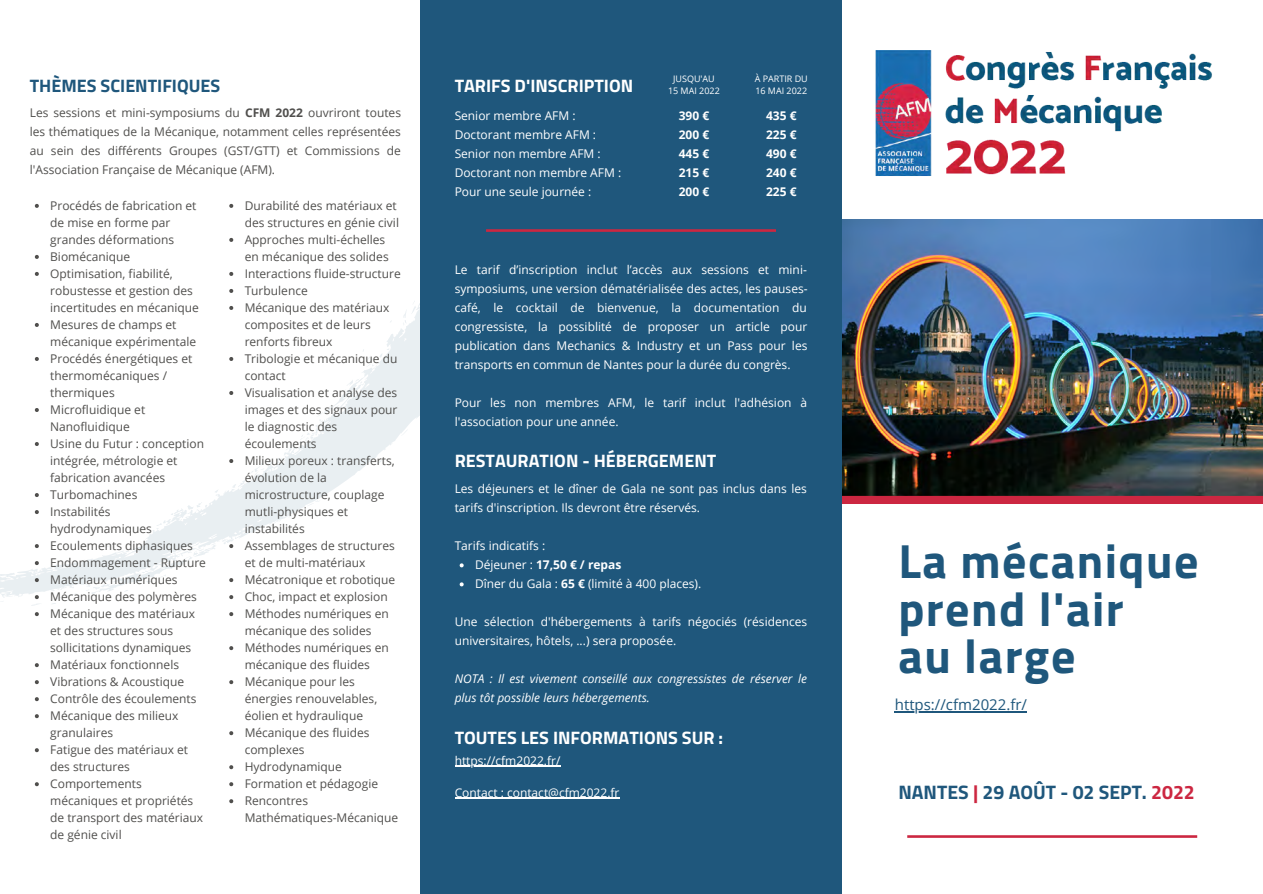
<style>
.page{position:relative;width:1263px;height:894px;background:#fff}
.page>*{position:absolute;margin:0;border:0;box-sizing:border-box;transform-origin:0 0}
.t1{font:700 48px/47.2px "Titillium Web";letter-spacing:.03em;color:#1f577c}
.t2{font:700 19.5px "Titillium Web";color:#1f577c}
.t3{font:700 18px "Titillium Web";color:#fff}
.t4{font:700 18px "Titillium Web";color:#1f577c}
.t5{font:15px "Open Sans";color:#1f577c}
.t6{font:12px/17px "Open Sans";color:#504f4d}
.t7{font:12px/19px "Open Sans";color:#fff}
.t8{font:italic 12px/19px "Open Sans";color:#fff}
.t9{font:700 12px "Open Sans";color:#fff}
.t10{font:9px "Open Sans";color:#fff}
.s1{font-family:"Noto Sans"}
.s2{font-weight:700}
.s3{font-weight:400}
.s4{color:#cc2741}
</style>
<div class="page">
<svg style="left:907px;top:835px;width:290px;height:2px"></svg>
<img style="left:842px;top:219px;width:421px;height:276px">
<svg style="left:842px;top:495px;width:421px;height:9px;background:#ba273e"></svg>
<svg style="left:0;top:273px;width:420px;height:395px"></svg>
<div style="left:420px;top:0;width:422px;height:893px;background:#1f577c"></div>
<svg style="left:486px;top:229px;width:290px;height:3px"></svg>
<hr style="left:455px;top:765px;width:105px;height:1px;background:#fff">
<hr style="left:455px;top:797px;width:165px;height:1px;background:#fff">
<svg style="left:35px;top:204px;width:4px;height:4px"></svg>
<svg style="left:35px;top:255px;width:4px;height:4px"></svg>
<svg style="left:35px;top:272px;width:4px;height:4px"></svg>
<svg style="left:35px;top:323px;width:4px;height:4px"></svg>
<svg style="left:35px;top:357px;width:4px;height:4px"></svg>
<svg style="left:35px;top:408px;width:4px;height:4px"></svg>
<svg style="left:35px;top:442px;width:4px;height:4px"></svg>
<svg style="left:35px;top:493px;width:4px;height:4px"></svg>
<svg style="left:35px;top:510px;width:4px;height:4px"></svg>
<svg style="left:35px;top:544px;width:4px;height:4px"></svg>
<svg style="left:35px;top:561px;width:4px;height:4px"></svg>
<svg style="left:35px;top:578px;width:4px;height:4px"></svg>
<svg style="left:35px;top:595px;width:4px;height:4px"></svg>
<svg style="left:35px;top:612px;width:4px;height:4px"></svg>
<svg style="left:35px;top:663px;width:4px;height:4px"></svg>
<svg style="left:35px;top:680px;width:4px;height:4px"></svg>
<svg style="left:35px;top:697px;width:4px;height:4px"></svg>
<svg style="left:35px;top:714px;width:4px;height:4px"></svg>
<svg style="left:35px;top:748px;width:4px;height:4px"></svg>
<svg style="left:35px;top:782px;width:4px;height:4px"></svg>
<svg style="left:229px;top:204px;width:4px;height:4px"></svg>
<svg style="left:229px;top:238px;width:4px;height:4px"></svg>
<svg style="left:229px;top:272px;width:4px;height:4px"></svg>
<svg style="left:229px;top:289px;width:4px;height:4px"></svg>
<svg style="left:229px;top:306px;width:4px;height:4px"></svg>
<svg style="left:229px;top:357px;width:4px;height:4px"></svg>
<svg style="left:229px;top:391px;width:4px;height:4px"></svg>
<svg style="left:229px;top:459px;width:4px;height:4px"></svg>
<svg style="left:229px;top:544px;width:4px;height:4px"></svg>
<svg style="left:229px;top:578px;width:4px;height:4px"></svg>
<svg style="left:229px;top:595px;width:4px;height:4px"></svg>
<svg style="left:229px;top:612px;width:4px;height:4px"></svg>
<svg style="left:229px;top:646px;width:4px;height:4px"></svg>
<svg style="left:229px;top:680px;width:4px;height:4px"></svg>
<svg style="left:229px;top:731px;width:4px;height:4px"></svg>
<svg style="left:229px;top:765px;width:4px;height:4px"></svg>
<svg style="left:229px;top:782px;width:4px;height:4px"></svg>
<svg style="left:229px;top:799px;width:4px;height:4px"></svg>
<svg style="left:460px;top:563px;width:4px;height:4px"></svg>
<svg style="left:460px;top:582px;width:4px;height:4px"></svg>
<img style="left:875px;top:50px;width:337px;height:126px">
<hr style="left:895px;top:711px;width:132px;height:1px;background:#1f577c">
<p class="t4" style="left:30px;top:71px;width:192px">THÈMES SCIENTIFIQUES</p>
<p class="t6" style="left:30px;top:103px;width:373px;line-height:19px;text-align:justify">Les sessions et mini<span class="s1">‐</span>symposiums du <span class="s2">CFM 2022</span> ouvriront toutes les thématiques de la Mécanique, notamment celles représentées au sein des différents Groupes (GST/GTT) et Commissions de l'Association Française de Mécanique (AFM).</p>
<p class="t6" style="left:50px;top:197px;width:148px">Procédés de fabrication et de mise en forme par grandes déformations</p>
<p class="t6" style="left:50px;top:248px;width:82px">Biomécanique</p>
<p class="t6" style="left:50px;top:265px;width:150px">Optimisation, fiabilité, robustesse et gestion des incertitudes en mécanique</p>
<p class="t6" style="left:50px;top:316px;width:148px">Mesures de champs et mécanique expérimentale</p>
<p class="t6" style="left:50px;top:350px;width:144px">Procédés énergétiques et thermomécaniques / thermiques</p>
<p class="t6" style="left:50px;top:401px;width:97px">Microfluidique et<br>Nanofluidique</p>
<p class="t6" style="left:50px;top:435px;width:155px">Usine du Futur : conception intégrée, métrologie et fabrication avancées</p>
<p class="t6" style="left:50px;top:486px;width:89px">Turbomachines</p>
<p class="t6" style="left:50px;top:502px;width:103px">Instabilités hydrodynamiques</p>
<p class="t6" style="left:50px;top:536px;width:144px">Ecoulements diphasiques</p>
<p class="t6" style="left:50px;top:553px;width:157px">Endommagement - Rupture</p>
<p class="t6" style="left:50px;top:570px;width:129px">Matériaux numériques</p>
<p class="t6" style="left:50px;top:587px;width:148px">Mécanique des polymères</p>
<p class="t6" style="left:50px;top:604px;width:146px">Mécanique des matériaux et des structures sous sollicitations dynamiques</p>
<p class="t6" style="left:50px;top:655px;width:130px">Matériaux fonctionnels</p>
<p class="t6" style="left:50px;top:672px;width:135px">Vibrations &amp; Acoustique</p>
<p class="t6" style="left:50px;top:689px;width:148px">Contrôle des écoulements</p>
<p class="t6" style="left:50px;top:706px;width:130px">Mécanique des milieux granulaires</p>
<p class="t6" style="left:50px;top:740px;width:139px">Fatigue des matériaux et des structures</p>
<p class="t6" style="left:50px;top:774px;width:154px">Comportements mécaniques et propriétés de transport des matériaux de génie civil</p>
<p class="t6" style="left:245px;top:197px;width:156px">Durabilité des matériaux et des structures en génie civil</p>
<p class="t6" style="left:245px;top:231px;width:146px">Approches multi-échelles en mécanique des solides</p>
<p class="t6" style="left:245px;top:265px;width:158px">Interactions fluide-structure</p>
<p class="t6" style="left:245px;top:282px;width:65px">Turbulence</p>
<p class="t6" style="left:245px;top:299px;width:146px">Mécanique des matériaux composites et de leurs renforts fibreux</p>
<p class="t6" style="left:245px;top:350px;width:154px">Tribologie et mécanique du contact</p>
<p class="t6" style="left:245px;top:384px;width:154px">Visualisation et analyse des images et des signaux pour le diagnostic des écoulements</p>
<p class="t6" style="left:245px;top:452px;width:152px">Milieux poreux : transferts, évolution de la microstructure, couplage mutli-physiques et instabilités</p>
<p class="t6" style="left:245px;top:536px;width:152px">Assemblages de structures et de multi-matériaux</p>
<p class="t6" style="left:245px;top:570px;width:152px">Mécatronique et robotique</p>
<p class="t6" style="left:245px;top:587px;width:145px">Choc, impact et explosion</p>
<p class="t6" style="left:245px;top:604px;width:146px">Méthodes numériques en mécanique des solides</p>
<p class="t6" style="left:245px;top:638px;width:146px">Méthodes numériques en mécanique des fluides</p>
<p class="t6" style="left:245px;top:672px;width:134px">Mécanique pour les énergies renouvelables, éolien et hydraulique</p>
<p class="t6" style="left:245px;top:723px;width:126px">Mécanique des fluides complexes</p>
<p class="t6" style="left:245px;top:757px;width:99px">Hydrodynamique</p>
<p class="t6" style="left:245px;top:774px;width:135px">Formation et pédagogie</p>
<p class="t6" style="left:245px;top:791px;width:155px">Rencontres<br>Mathématiques-Mécanique</p>
<p class="t3" style="left:455px;top:72px;width:180px">TARIFS D'INSCRIPTION</p>
<p class="t10" style="left:673px;top:73px;width:43px">JUSQU'AU</p>
<p class="t10" style="left:668px;top:85px;width:53px">15 MAI 2022</p>
<p class="t7" style="left:455px;top:105px;width:122px">Senior membre AFM :</p>
<p class="t7" style="left:455px;top:124px;width:143px">Doctorant membre AFM :</p>
<p class="t7" style="left:455px;top:143px;width:148px">Senior non membre AFM :</p>
<p class="t7" style="left:455px;top:162px;width:168px">Doctorant non membre AFM :</p>
<p class="t7" style="left:455px;top:181px;width:138px">Pour une seule journée :</p>
<p class="t9" style="left:679px;top:107px;width:32px">390 €</p>
<p class="t9" style="left:679px;top:126px;width:32px">200 €</p>
<p class="t9" style="left:679px;top:145px;width:32px">445 €</p>
<p class="t9" style="left:679px;top:164px;width:32px">215 €</p>
<p class="t9" style="left:679px;top:183px;width:32px">200 €</p>
<p class="t10" style="left:755px;top:73px;width:55px">À PARTIR DU</p>
<p class="t10" style="left:755px;top:85px;width:53px">16 MAI 2022</p>
<p class="t9" style="left:766px;top:107px;width:32px">435 €</p>
<p class="t9" style="left:766px;top:126px;width:32px">225 €</p>
<p class="t9" style="left:766px;top:145px;width:32px">490 €</p>
<p class="t9" style="left:766px;top:164px;width:32px">240 €</p>
<p class="t9" style="left:766px;top:183px;width:32px">225 €</p>
<p class="t7" style="left:455px;top:260px;width:354px;text-align:justify">Le tarif d’inscription inclut l’accès aux sessions et mini<span class="s1">‐ </span>symposiums, une version dématérialisée des actes, les pauses<span class="s1">‐ </span>café, le cocktail de bienvenue, la documentation du congressiste, la possiblité de proposer un article pour publication dans Mechanics &amp; Industry et un Pass pour les transports en commun de Nantes pour la durée du congrès.</p>
<p class="t7" style="left:455px;top:393px;width:354px">Pour les non membres AFM, le tarif inclut l'adhésion à l'association pour une année.</p>
<p class="t3" style="left:455px;top:447px;width:263px">RESTAURATION - HÉBERGEMENT</p>
<p class="t7" style="left:455px;top:479px;width:354px">Les déjeuners et le dîner de Gala ne sont pas inclus dans les tarifs d'inscription. Ils devront être réservés.</p>
<p class="t7" style="left:455px;top:536px;width:92px">Tarifs indicatifs :</p>
<p class="t9" style="left:475px;top:556px;width:148px"><span class="s3">Déjeuner :</span> 17,50 € / repas</p>
<p class="t7" style="left:475px;top:574px;width:228px">Dîner du Gala : <span class="s2">65 €</span> (limité à 400 places).</p>
<p class="t7" style="left:455px;top:612px;width:354px">Une sélection d'hébergements à tarifs négociés (résidences universitaires, hôtels, ...) sera proposée.</p>
<p class="t8" style="left:455px;top:669px;width:354px">NOTA : Il est vivement conseillé aux congressistes de réserver le plus tôt possible leurs hébergements.</p>
<p class="t3" style="left:455px;top:723px;width:270px">TOUTES LES INFORMATIONS SUR :</p>
<p class="t7" style="left:455px;top:750px;width:107px">https://cfm2022.fr/</p>
<p class="t7" style="left:455px;top:782px;width:166px">Contact : contact@cfm2022.fr</p>
<p class="t1" style="left:898px;top:536px;width:302px">La mécanique prend l'air</p>
<p class="t1" style="left:898px;top:631px;width:179px">au large</p>
<p class="t5" style="left:895px;top:694px;width:134px">https://cfm2022.fr/</p>
<p class="t2" style="left:898px;top:777px;width:298px">NANTES <span class="s4">|</span> 29 AOÛT - 02 SEPT. <span class="s4">2022</span></p>
</div>
